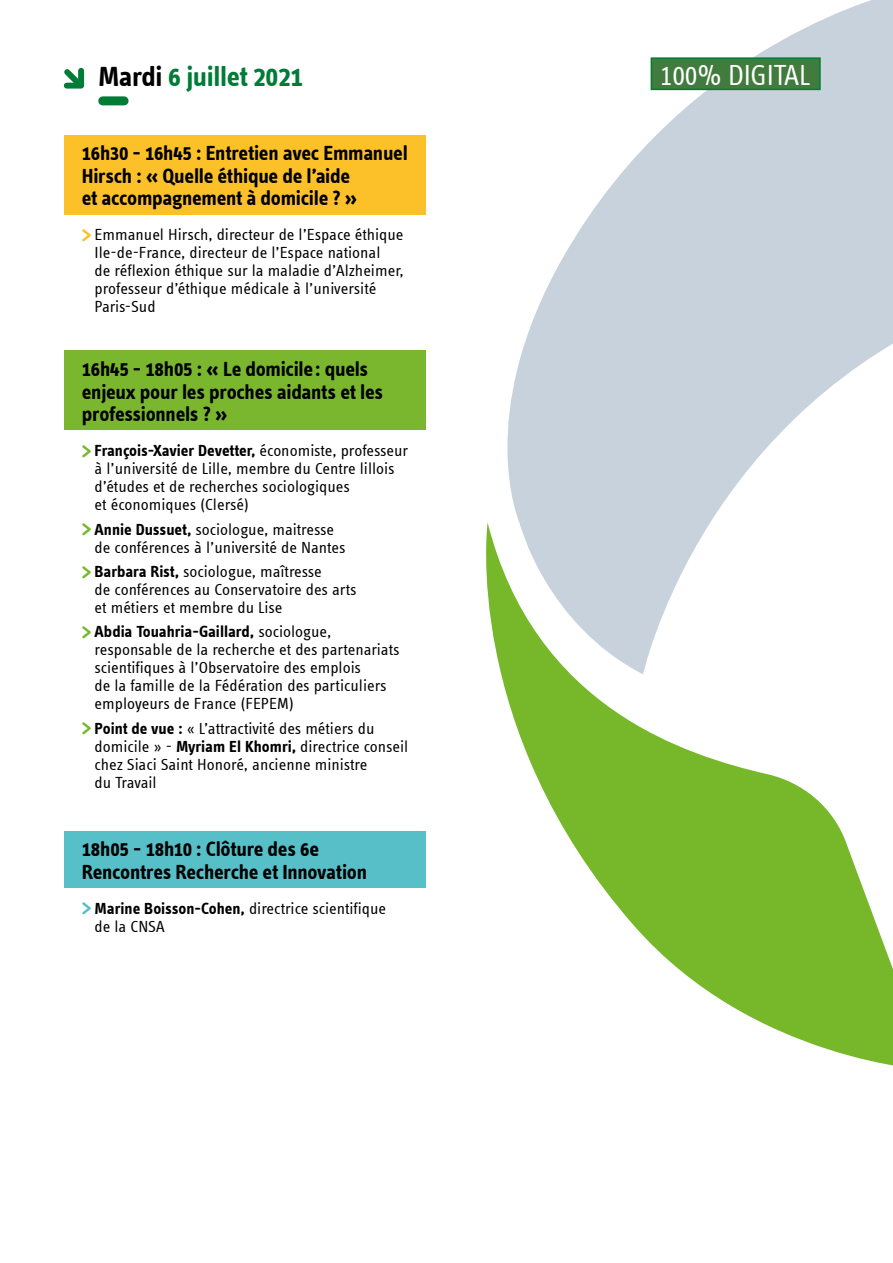
<style>
.page{position:relative;width:893px;height:1263px;background:#fff}
.page>*{position:absolute;margin:0;border:0;box-sizing:border-box;transform-origin:0 0}
.t1{font:29.85px "Info Text Offc";letter-spacing:-.01em;color:#fff;scale:.95 1}
.t2{font:700 28.5px "Info Text Offc";letter-spacing:-.01em;color:#007c37}
.Programme_intitulé{font:700 21px/22.5px "Info Text Offc";letter-spacing:-.015em;color:#000}
.H2_-_Programme_titre{font:700 21px/22.5px "Info Text Offc";letter-spacing:-.015em;color:#000}
.t3{font:16.5px/18px "Info Text Offc";color:#000}
.s1{color:#000}
.s2{font-family:"Reef";font-weight:700;font-size:27px;color:#fcc128}
.s3{font-family:"Reef";font-weight:700;font-size:27px;color:#76b82a}
.s4{font-weight:700}
.s5{font-family:"Reef";font-weight:700;font-size:27px;color:#57bfc7}
</style>
<div class="page">
<div style="left:103px;top:96px;width:21px;height:9px;background:#007c37"></div>
<svg style="left:63px;top:67px;width:22px;height:22px"></svg>
<div style="left:64px;top:351px;width:361px;height:79px;background:#7ab72f"></div>
<svg style="left:507px;top:0;width:386px;height:522px;fill:#c8d2dc"></svg>
<svg style="left:486px;top:522px;width:407px;height:544px"></svg>
<div style="left:64px;top:135px;width:361px;height:80px;background:#fcc128"></div>
<div style="left:64px;top:831px;width:361px;height:57px;background:#57bfc7"></div>
<div style="left:651px;top:57px;width:170px;height:33px;background:#427b3e;border:2px solid #007c37"></div>
<h2 class="t2" style="left:98px;top:61px;width:207px"><span class="s1">Mardi</span> 6 juillet 2021</h2>
<h2 class="H2_-_Programme_titre" style="left:82px;top:142px;width:327px">16h30 - 16h45 : Entretien avec Emmanuel<br>Hirsch : « Quelle éthique de l’aide<br>et accompagnement à domicile ? »</h2>
<p class="t3" style="left:95px;top:226px;width:311px;text-indent:-13px"><span class="s2">&gt;</span> Emmanuel Hirsch, directeur de l’Espace éthique Ile-de-France, directeur de l’Espace national<br>de réflexion éthique sur la maladie d’Alzheimer, professeur d’éthique médicale à l’université Paris-Sud</p>
<p class="Programme_intitulé" style="left:82px;top:358px;width:303px">16h45 - 18h05 : « Le domicile: quels enjeux pour les proches aidants et les professionnels ? »</p>
<p class="t3" style="left:95px;top:442px;width:315px;text-indent:-13px"><span class="s3">&gt;</span> <span class="s4">François-Xavier Devetter,</span> économiste, professeur à l’université de Lille, membre du Centre lillois d’études et de recherches sociologiques<br>et économiques (Clersé)</p>
<p class="t3" style="left:95px;top:520px;width:252px;text-indent:-13px"><span class="s3">&gt;</span> <span class="s4">Annie Dussuet,</span> sociologue, maitresse de conférences à l’université de Nantes</p>
<p class="t3" style="left:95px;top:562px;width:264px;text-indent:-13px"><span class="s3">&gt;</span> <span class="s4">Barbara Rist,</span> sociologue, maîtresse<br>de conférences au Conservatoire des arts et métiers et membre du Lise</p>
<p class="t3" style="left:95px;top:623px;width:306px;text-indent:-13px"><span class="s3">&gt;</span> <span class="s4">Abdia Touahria-Gaillard,</span> sociologue, responsable de la recherche et des partenariats scientifiques à l’Observatoire des emplois<br>de la famille de la Fédération des particuliers employeurs de France (FEPEM)</p>
<p class="t3" style="left:95px;top:719px;width:315px;text-indent:-13px"><span class="s3">&gt;</span> <span class="s4">Point de vue :</span> « L’attractivité des métiers du domicile » - <span class="s4">Myriam El Khomri,</span> directrice conseil chez Siaci Saint Honoré, ancienne ministre<br>du Travail</p>
<p class="Programme_intitulé" style="left:82px;top:838px;width:287px">18h05 - 18h10 : Clôture des 6e<br>Rencontres Recherche et Innovation</p>
<p class="t3" style="left:95px;top:899px;width:293px;text-indent:-13px"><span class="s5">&gt;</span> <span class="s4">Marine Boisson-Cohen,</span> directrice scientifique de la CNSA</p>
<h1 class="t1" style="left:660px;top:59px;width:160px">100% DIGITAL</h1>
</div>
